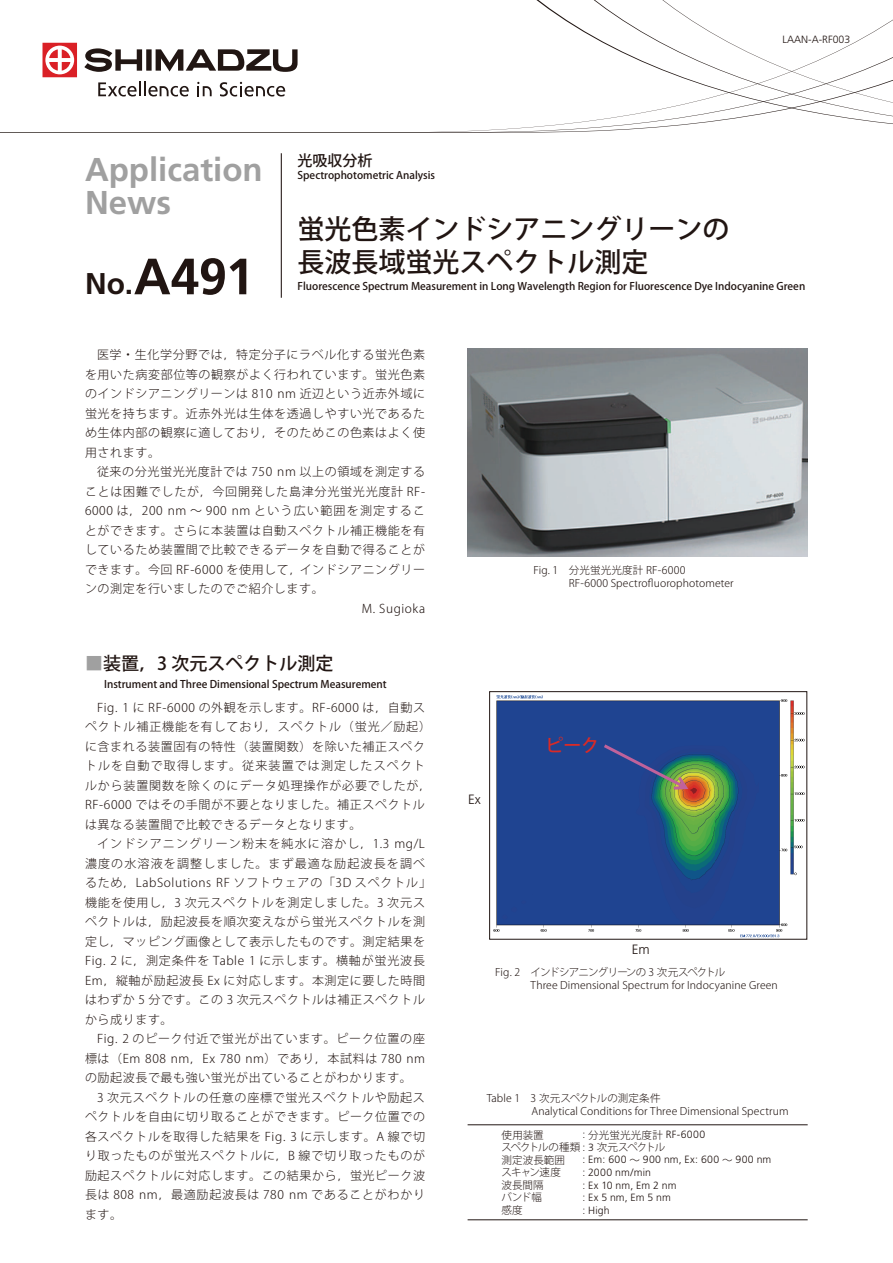
<style>
.page{position:relative;width:893px;height:1263px;background:#fff}
.page>*{position:absolute;margin:0;border:0;box-sizing:border-box;transform-origin:0 0}
.t1{font:700 51px "Frutiger";color:#211512}
.t2{font:700 33px/33px "Frutiger";color:#a0a0a0}
.t3{font:27px/33px "Koz Go Pro Medium 90 msp RKSJ H";color:#211512}
.t4{font:18px "Koz Go Pro Medium 90 msp RKSJ H";color:#211512}
.t5{font:18px "Koz Go Pro Medium 90 msp RKSJ H";color:#da2a26}
.t6{font:15px "Koz Go Pro Medium 90 msp RKSJ H";color:#211512}
.t7{font:300 13.5px "Frutiger LT Std";color:#211613}
.t8{font:12px/19.5px "Koz Go Pro Light 90 msp RKSJ H";letter-spacing:.05em;color:#211512;text-align:justify}
.t9{font:12px "Koz Go Pro Light 90 msp RKSJ H";letter-spacing:.105em;color:#211512}
.t10{font:10.5px/12.6px "Koz Go Pro Light 90 msp RKSJ H";letter-spacing:.01em;color:#211512}
.t11{font:10.5px "Koz Go Pro Medium 90 msp RKSJ H";color:#211512}
.t12{font:300 10.5px "Frutiger";letter-spacing:.01em;color:#211512}
.t13{font:300 10.5px "Frutiger";letter-spacing:.035em;color:#211512}
.s1{font-size:30px}
.s2{color:#a0a0a0}
.s3{font-family:"Koz Go Pro Light 90 msp RKSJ H";font-weight:400}
.s4{font-family:"Frutiger";font-weight:300}
</style>
<div class="page">
<img style="left:468px;top:349px;width:340px;height:207px">
<img style="left:493px;top:695px;width:312px;height:242px">
<div style="left:489px;top:691px;width:318px;height:248px;border:1px solid #211613"></div>
<svg style="left:600px;top:742px;width:90px;height:50px;background:#355484"></svg>
<hr style="left:468px;top:1220px;width:340px;height:1px;background:#211613">
<hr style="left:468px;top:1125px;width:340px;height:1px;background:#211613">
<svg style="left:540px;top:0;width:353px;height:132px"></svg>
<svg style="left:43px;top:43px;width:34px;height:34px"></svg>
<svg style="left:84px;top:48px;width:58px;height:24px"></svg>
<div style="left:146px;top:49px;width:6px;height:22px;background:#211613"></div>
<svg style="left:156px;top:49px;width:142px;height:23px"></svg>
<svg style="left:98px;top:81px;width:91px;height:16px"></svg>
<svg style="left:197px;top:82px;width:15px;height:14px"></svg>
<svg style="left:220px;top:82px;width:65px;height:15px"></svg>
<hr style="left:281px;top:153px;width:1px;height:145px;background:#211512">
<p class="t12" style="left:782px;top:35px;width:69px">LAAN-A-RF003</p>
<h2 class="t2" style="left:85px;top:156px;width:179px">Application<br>News</h2>
<h1 class="t1" style="left:85px;top:256px;width:170px"><span class="s1">No.</span>A491</h1>
<p class="t6" style="left:298px;top:155px;width:76px">光吸収分析</p>
<p class="t11" style="left:298px;top:171px;width:139px">Spectrophotometric Analysis</p>
<h3 class="t3" style="left:298px;top:216px;width:433px">蛍光色素インドシアニングリーンの長波長域蛍光スペクトル測定</h3>
<p class="t11" style="left:298px;top:282px;width:509px">Fluorescence Spectrum Measurement in Long Wavelength Region for Fluorescence Dye Indocyanine Green</p>
<p class="t8" style="left:85px;top:347px;width:342px;text-indent:12px">医学・生化学分野では，特定分子にラベル化する蛍光色素を用いた病変部位等の観察がよく行われています。蛍光色素のインドシアニングリーンは 810 nm 近辺という近赤外域に蛍光を持ちます。近赤外光は生体を透過しやすい光であるため生体内部の観察に適しており，そのためこの色素はよく使用されます。</p>
<p class="t8" style="left:97px;top:464px;width:329px">従来の分光蛍光光度計では 750 nm 以上の領域を測定する</p>
<p class="t8" style="left:85px;top:483px;width:341px">ことは困難でしたが，今回開発した島津分光蛍光光度計 RF-</p>
<p class="t9" style="left:85px;top:506px;width:341px">6000 は，200 nm ～ 900 nm という広い範囲を測定するこ</p>
<p class="t8" style="left:85px;top:522px;width:342px">とができます。さらに本装置は自動スペクトル補正機能を有</p>
<p class="t8" style="left:85px;top:542px;width:342px">しているため装置間で比較できるデータを自動で得ることが</p>
<p class="t8" style="left:85px;top:561px;width:342px">できます。今回 RF-6000 を使用して，インドシアニングリー</p>
<p class="t8" style="left:85px;top:581px;width:240px">ンの測定を行いましたのでご紹介します。</p>
<p class="t8" style="left:362px;top:600px;width:65px">M. Sugioka</p>
<h3 class="t4" style="left:85px;top:657px;width:250px"><span class="s2">■</span>装置，3 次元スペクトル測定</h3>
<p class="t11" style="left:104px;top:680px;width:284px">Instrument and Three Dimensional Spectrum Measurement</p>
<p class="t8" style="left:85px;top:699px;width:348px;text-align:left;text-indent:12px">Fig. 1 に RF-6000 の外観を示します。RF-6000 は，自動スペクトル補正機能を有しており，スペクトル（蛍光／励起）に含まれる装置固有の特性（装置関数）を除いた補正スペクトルを自動で取得します。従来装置では測定したスペクトルから装置関数を除くのにデータ処理操作が必要でしたが，<br>RF-6000 ではその手間が不要となりました。補正スペクトルは異なる装置間で比較できるデータとなります。</p>
<p class="t8" style="left:85px;top:836px;width:347px;text-align:left;text-indent:12px">インドシアニングリーン粉末を純水に溶かし，1.3 mg/L濃度の水溶液を調整しました。まず最適な励起波長を調べるため，LabSolutions RF ソフトウェアの「3D スペクトル」機能を使用し，3 次元スペクトルを測定しました。3 次元スペクトルは，励起波長を順次変えながら蛍光スペクトルを測定し，マッピング画像として表示したものです。測定結果を<br>Fig. 2 に，測定条件を Table 1 に示します。横軸が蛍光波長<br>Em，縦軸が励起波長 Ex に対応します。本測定に要した時間はわずか 5 分です。この 3 次元スペクトルは補正スペクトルから成ります。</p>
<p class="t8" style="left:85px;top:1031px;width:342px;text-indent:12px">Fig. 2 のピーク付近で蛍光が出ています。ピーク位置の座標は（Em 808 nm，Ex 780 nm）であり，本試料は 780 nmの励起波長で最も強い蛍光が出ていることがわかります。</p>
<p class="t8" style="left:85px;top:1089px;width:342px;text-indent:12px">3 次元スペクトルの任意の座標で蛍光スペクトルや励起スペクトルを自由に切り取ることができます。ピーク位置での各スペクトルを取得した結果を Fig. 3 に示します。A 線で切り取ったものが蛍光スペクトルに，B 線で切り取ったものが励起スペクトルに対応します。この結果から，蛍光ピーク波長は 808 nm，最適励起波長は 780 nm であることがわかります。</p>
<p class="t10" style="left:569px;top:565px;width:166px;text-indent:-35px">Fig. 1　分光蛍光光度計 RF-6000<br>RF-6000 Spectrofluorophotometer</p>
<p class="t7" style="left:468px;top:792px;width:14px">Ex</p>
<h3 class="t5" style="left:545px;top:738px;width:55px">ピーク</h3>
<p class="t7" style="left:632px;top:941px;width:19px">Em</p>
<p class="t10" style="left:531px;top:968px;width:249px;text-indent:-35px">Fig. 2　インドシアニングリーンの 3 次元スペクトル<br>Three Dimensional Spectrum for Indocyanine Green</p>
<p class="t10" style="left:531px;top:1094px;width:258px;text-indent:-45px">Table 1　3 次元スペクトルの測定条件<br>Analytical Conditions for Three Dimensional Spectrum</p>
<p class="t10" style="left:501px;top:1130px;width:44px">使用装置</p>
<p class="t12" style="left:582px;top:1130px;width:124px">: <span class="s3">分光蛍光光度計</span> RF-6000</p>
<p class="t10" style="left:501px;top:1142px;width:165px">スペクトルの種類 <span class="s4">: 3</span> 次元スペクトル測定波長範囲</p>
<p class="t13" style="left:582px;top:1155px;width:190px">: Em: 600 <span class="s3">～</span> 900 nm, Ex: 600 <span class="s3">～</span> 900 nm</p>
<p class="t10" style="left:501px;top:1167px;width:61px">スキャン速度</p>
<p class="t12" style="left:582px;top:1168px;width:70px">: 2000 nm/min</p>
<p class="t10" style="left:501px;top:1180px;width:44px">波長間隔</p>
<p class="t12" style="left:582px;top:1181px;width:96px">: Ex 10 nm, Em 2 nm</p>
<p class="t10" style="left:501px;top:1193px;width:42px">バンド幅</p>
<p class="t12" style="left:582px;top:1193px;width:90px">: Ex 5 nm, Em 5 nm</p>
<p class="t10" style="left:501px;top:1205px;width:23px">感度</p>
<p class="t12" style="left:582px;top:1206px;width:29px">: High</p>
</div>
